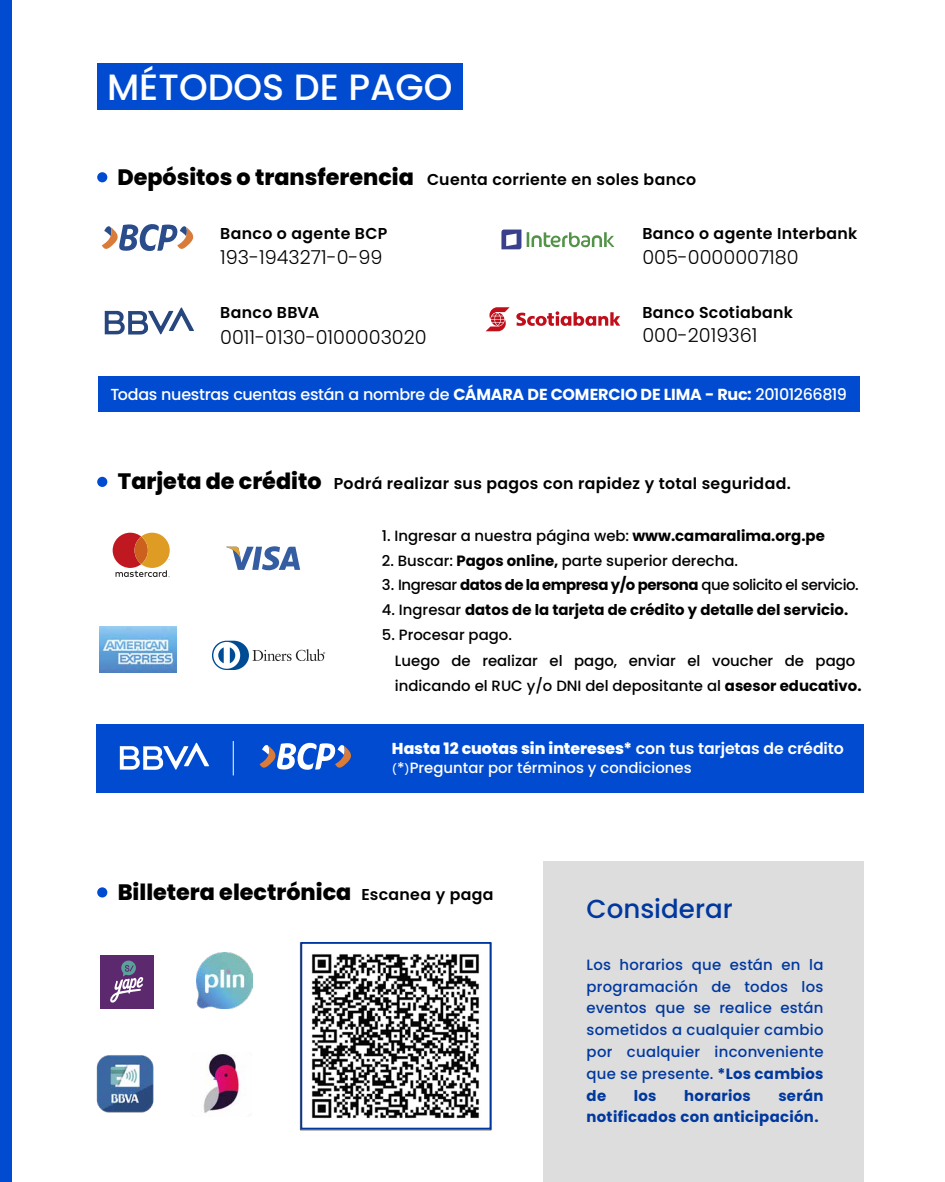
<style>
.page{position:relative;width:945px;height:1182px;background:#fff}
.page>*{position:absolute;margin:0;border:0;box-sizing:border-box;transform-origin:0 0}
.t1{font:500 36.57px "Poppins";color:#fff}
.t2{font:500 26.07px "Poppins";color:#00389e}
.t3{font:800 22.22px "Poppins";color:#000}
.t4{font:300 19.25px "Poppins";color:#000}
.t5{font:500 15.92px "Poppins";letter-spacing:-.02em;color:#fff}
.t6{font:600 15.75px "Poppins";letter-spacing:.02em;color:#000}
.t7{font:800 15.75px "Poppins";letter-spacing:-.005em;color:#fff}
.t8{font:500 14.88px/24.7px "Poppins";color:#000}
.t9{font:500 14.88px/21.8px "Poppins";letter-spacing:.015em;color:#00389e;text-align:justify}
.t10{font:500 14.88px "Poppins";letter-spacing:-.03em;color:#000}
.t11{font:700 14.88px "Poppins";color:#000}
.t12{font:700 14.88px/21.8px "Poppins";letter-spacing:.02em;color:#00389e}
.t13{font:500 14.88px "Poppins";color:#fff}
.s1{font-weight:800;font-size:22.22px}
.s2{font-weight:700}
.s3{font-weight:500}
.s4{font-weight:600}
.s5{font-size:10.5px}
.s6{font-weight:600;font-size:15.75px}
</style>
<div class="page">
<div style="left:98px;top:376px;width:762px;height:36px;background:#004bd0"></div>
<div style="left:543px;top:861px;width:321px;height:320px;background:#ddd"></div>
<div style="left:97px;top:63px;width:366px;height:46px;background:#004bd0"></div>
<svg style="left:102px;top:224px;width:91px;height:27px"></svg>
<svg style="left:105px;top:307px;width:89px;height:27px"></svg>
<svg style="left:501px;top:229px;width:20px;height:20px"></svg>
<svg style="left:527px;top:232px;width:87px;height:15px"></svg>
<svg style="left:486px;top:307px;width:24px;height:24px"></svg>
<svg style="left:516px;top:311px;width:104px;height:15px"></svg>
<img style="left:299px;top:942px;width:193px;height:188px">
<div style="left:100px;top:954px;width:53px;height:53px;background:#5c296f"></div>
<svg style="left:110px;top:960px;width:33px;height:42px"></svg>
<img style="left:196px;top:952px;width:56px;height:56px">
<img style="left:96px;top:1055px;width:58px;height:58px">
<img style="left:203px;top:1054px;width:38px;height:59px">
<svg style="left:113px;top:532px;width:57px;height:45px"></svg>
<svg style="left:226px;top:546px;width:74px;height:24px"></svg>
<svg style="left:212px;top:640px;width:113px;height:30px"></svg>
<img style="left:100px;top:626px;width:76px;height:46px">
<div style="left:97px;top:172px;width:10px;height:10px;background:#004bd0;border-radius:50%"></div>
<div style="left:97px;top:477px;width:10px;height:10px;background:#004bd0;border-radius:50%"></div>
<div style="left:97px;top:887px;width:10px;height:10px;background:#004bd0;border-radius:50%"></div>
<div style="left:300px;top:941px;width:191px;height:188px;border:2px solid #00389e"></div>
<div style="left:0;top:0;width:12px;height:1181px;background:#004bd0"></div>
<div style="left:97px;top:724px;width:767px;height:68px;background:#004bd0"></div>
<svg style="left:260px;top:742px;width:91px;height:28px"></svg>
<svg style="left:120px;top:742px;width:89px;height:27px"></svg>
<hr style="left:233px;top:741px;width:1px;height:34px;background:#fff">
<h1 class="t1" style="left:107px;top:66px;width:347px">MÉTODOS DE PAGO</h1>
<p class="t6" style="left:117px;top:170px;width:580px"><span class="s1">Depósitos o transferencia</span> Cuenta corriente en soles banco</p>
<p class="t6" style="left:220px;top:224px;width:169px">Banco o agente BCP</p>
<p class="t4" style="left:220px;top:246px;width:164px">193-1943271-0-99</p>
<p class="t6" style="left:220px;top:303px;width:101px">Banco BBVA</p>
<p class="t4" style="left:220px;top:326px;width:208px">0011-0130-0100003020</p>
<p class="t6" style="left:642px;top:224px;width:217px">Banco o agente Interbank</p>
<p class="t4" style="left:642px;top:246px;width:158px">005-0000007180</p>
<p class="t6" style="left:642px;top:303px;width:152px">Banco Scotiabank</p>
<p class="t4" style="left:642px;top:323px;width:117px">000-2019361</p>
<p class="t5" style="left:110px;top:385px;width:738px">Todas nuestras cuentas están a nombre de <span class="s2">CÁMARA DE COMERCIO DE LIMA - Ruc:</span> 20101266819</p>
<p class="t6" style="left:118px;top:474px;width:675px"><span class="s1">Tarjeta de crédito</span> Podrá realizar sus pagos con rapidez y total seguridad.</p>
<p class="t8" style="left:382px;top:523px;width:445px">1. Ingresar a nuestra página web: <span class="s2">www.camaralima.org.pe</span></p>
<p class="t8" style="left:382px;top:548px;width:358px">2. Buscar: <span class="s2">Pagos online,</span> parte superior derecha.</p>
<p class="t10" style="left:382px;top:576px;width:478px">3. Ingresar <span class="s2">datos de la empresa y/o persona</span> que solicito el servicio.</p>
<p class="t11" style="left:382px;top:601px;width:468px"><span class="s3">4. Ingresar</span> datos de la tarjeta de crédito y detalle del servicio.</p>
<p class="t8" style="left:382px;top:622px;width:132px">5. Procesar pago.</p>
<p class="t8" style="left:395px;top:648px;width:468px">Luego de realizar el pago, enviar el voucher de pago indicando el RUC y/o DNI del depositante al <span class="s2">asesor educativo.</span></p>
<p class="t7" style="left:392px;top:739px;width:454px">Hasta 12 cuotas sin intereses* <span class="s4">con tus tarjetas de crédito</span></p>
<p class="t13" style="left:392px;top:759px;width:301px"><span class="s5">(</span>*<span class="s5">)</span>Preguntar por términos y condiciones</p>
<h3 class="t3" style="left:118px;top:879px;width:377px">Billetera electrónica <span class="s6">Escanea y paga</span></h3>
<h2 class="t2" style="left:587px;top:893px;width:148px">Considerar</h2>
<p class="t9" style="left:587px;top:953px;width:238px">Los horarios que están en la programación de todos los eventos que se realice están sometidos a cualquier cambio por cualquier inconveniente que se presente. <span class="s2">*Los cambios de</span></p>
<p class="t12" style="left:587px;top:1084px;width:238px;text-indent:192px">serán notificados con anticipación.</p>
<p class="t12" style="left:634px;top:1084px;width:24px">los</p>
<p class="t12" style="left:684px;top:1084px;width:68px">horarios</p>
</div>
